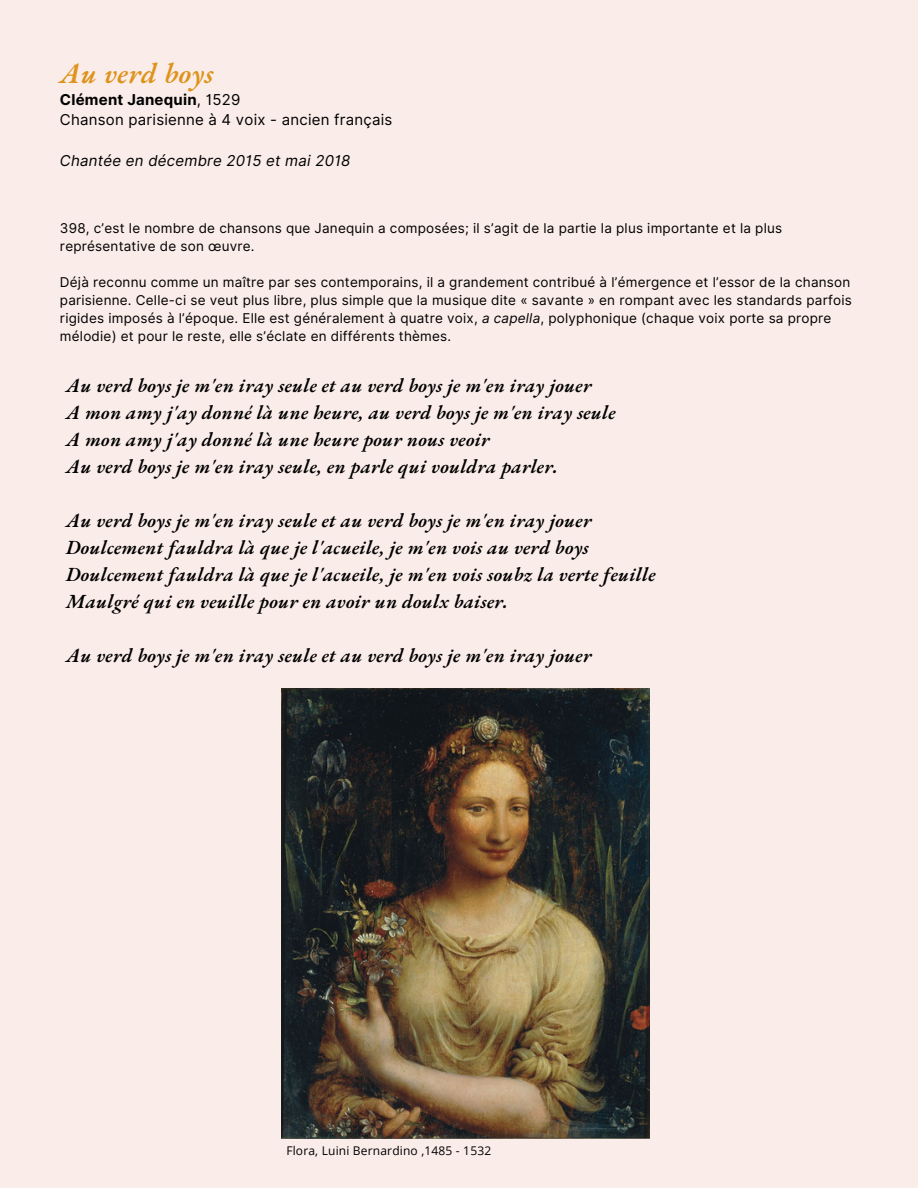
<style>
.page{position:relative;width:918px;height:1188px;background:#faece9}
.page>*{position:absolute;margin:0;border:0;box-sizing:border-box;transform-origin:0 0}
.t1{font:italic 600 28.5px "EB Garamond";letter-spacing:.015em;color:#de941c}
.t2{font:italic 600 19.5px "EB Garamond";letter-spacing:.015em;color:#000}
.t3{font:15px "Inter";letter-spacing:.015em;color:#000}
.t4{font:italic 15px "Inter";letter-spacing:.015em;color:#000}
.t5{font:700 15px "Inter";letter-spacing:.015em;color:#000}
.t6{font:13.5px/18px "Inter";letter-spacing:.015em;color:#000}
.t7{font:12px "Open Sans";letter-spacing:.015em;color:#000}
.s1{font-weight:400}
.s2{font-style:italic}
</style>
<div class="page">
<img style="left:282px;top:688px;width:368px;height:450px">
<p class="t1" style="left:60px;top:54px;width:155px">Au verd boys</p>
<p class="t5" style="left:60px;top:91px;width:182px">Clément Janequin<span class="s1">, 1529</span></p>
<p class="t3" style="left:60px;top:111px;width:334px">Chanson parisienne à 4 voix - ancien français</p>
<p class="t4" style="left:60px;top:151px;width:292px">Chantée en décembre 2015 et mai 2018</p>
<p class="t6" style="left:60px;top:219px;width:724px">398, c’est le nombre de chansons que Janequin a composées; il s’agit de la partie la plus importante et la plus représentative de son œuvre.</p>
<p class="t6" style="left:60px;top:273px;width:793px">Déjà reconnu comme un maître par ses contemporains, il a grandement contribué à l’émergence et l’essor de la chanson parisienne. Celle-ci se veut plus libre, plus simple que la musique dite « savante » en rompant avec les standards parfois rigides imposés à l’époque. Elle est généralement à quatre voix, <span class="s2">a capella</span>, polyphonique (chaque voix porte sa propre mélodie) et pour le reste, elle s’éclate en différents thèmes.</p>
<p class="t2" style="left:66px;top:372px;width:527px">Au verd boys je m'en iray seule et au verd boys je m'en iray jouer</p>
<p class="t2" style="left:66px;top:399px;width:551px">A mon amy j'ay donné là une heure, au verd boys je m'en iray seule</p>
<p class="t2" style="left:66px;top:426px;width:425px">A mon amy j'ay donné là une heure pour nous veoir</p>
<p class="t2" style="left:66px;top:453px;width:493px">Au verd boys je m'en iray seule, en parle qui vouldra parler.</p>
<p class="t2" style="left:66px;top:507px;width:527px">Au verd boys je m'en iray seule et au verd boys je m'en iray jouer</p>
<p class="t2" style="left:66px;top:534px;width:524px">Doulcement fauldra là que je l'acueile, je m'en vois au verd boys</p>
<p class="t2" style="left:66px;top:561px;width:591px">Doulcement fauldra là que je l'acueile, je m'en vois soubz la verte feuille</p>
<p class="t2" style="left:66px;top:588px;width:443px">Maulgré qui en veuille pour en avoir un doulx baiser.</p>
<p class="t2" style="left:66px;top:642px;width:527px">Au verd boys je m'en iray seule et au verd boys je m'en iray jouer</p>
<p class="t7" style="left:286px;top:1142px;width:206px">Flora, Luini Bernardino ,1485 - 1532</p>
</div>
